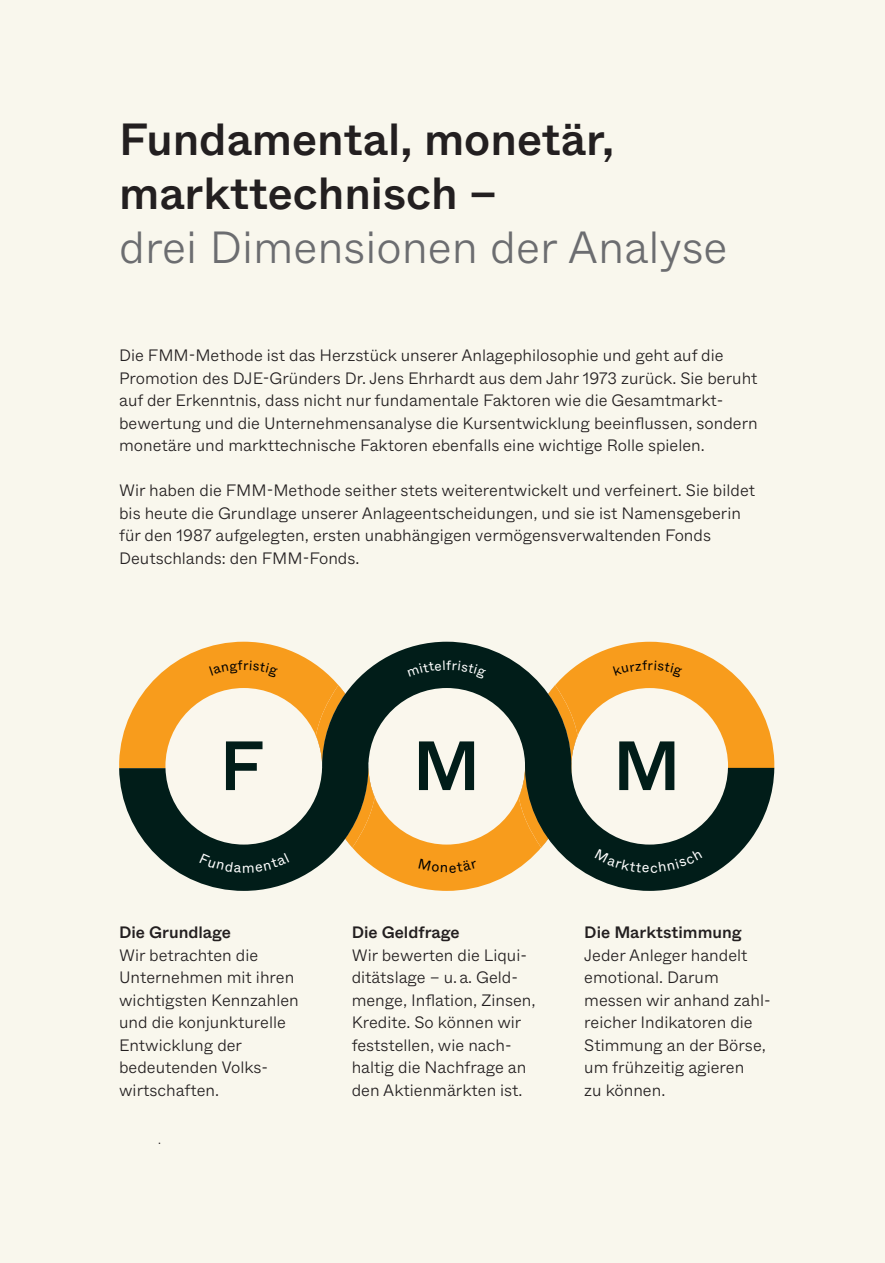
<style>
.page{position:relative;width:885px;height:1263px;background:#fff}
.page>*{position:absolute;margin:0;border:0;box-sizing:border-box;transform-origin:0 0}
.t1{font:500 69.45px "ABC Whyte";color:#011d19}
.t2{font:500 45px/54px "ABC Whyte";color:#231f20}
.t3{font:300 45px "ABC Whyte";color:#6c6d70}
.t4{font:300 16.5px/22.5px "ABC Whyte";color:#231f20}
.t5{font:500 16.5px "ABC Whyte";color:#231f20}
.t6{font:300 12px "ABC Whyte";color:#231f20}
</style>
<div class="page">
<div style="left:0;top:0;width:884px;height:1263px;background:#f9f7ed"></div>
<svg style="left:119px;top:642px;width:655px;height:249px"></svg>
<h2 class="t2" style="left:119px;top:113px;width:497px">Fundamental, monetär, markttechnisch –</h2>
<h2 class="t3" style="left:119px;top:219px;width:610px">drei Dimensionen der Analyse</h2>
<p class="t4" style="left:119px;top:344px;width:640px">Die FMM-Methode ist das Herzstück unserer Anlagephilosophie und geht auf die Promotion des DJE-Gründers Dr. Jens Ehrhardt aus dem Jahr 1973 zurück. Sie beruht auf der Erkenntnis, dass nicht nur fundamentale Faktoren wie die Gesamtmarkt&shy;bewertung und die Unternehmensanalyse die Kursentwicklung beeinflussen, sondern monetäre und markttechnische Faktoren ebenfalls eine wichtige Rolle spielen.</p>
<p class="t4" style="left:119px;top:479px;width:637px">Wir haben die FMM-Methode seither stets weiterentwickelt und verfeinert. Sie bildet bis heute die Grundlage unserer Anlageentscheidungen, und sie ist Namensgeberin für den 1987 aufgelegten, ersten unabhängigen vermögensverwaltenden Fonds Deutschlands: den FMM-Fonds.</p>
<h1 class="t1" style="left:219px;top:721px;width:46px">F</h1>
<h1 class="t1" style="left:412px;top:721px;width:69px">M</h1>
<h1 class="t1" style="left:613px;top:721px;width:69px">M</h1>
<p class="t5" style="left:119px;top:922px;width:113px">Die Grundlage</p>
<p class="t4" style="left:119px;top:944px;width:181px">Wir betrachten die<br>Unternehmen mit ihren wichtigsten Kennzahlen und die konjunkturelle<br>Entwicklung der bedeutenden Volks&shy;wirtschaften.</p>
<p class="t6" style="left:158px;top:1132px;width:4px">.</p>
<p class="t5" style="left:351px;top:922px;width:109px">Die Geldfrage</p>
<p class="t4" style="left:351px;top:944px;width:185px">Wir bewerten die Liqui&shy;ditätslage – u. a. Geld&shy;menge, Inflation, Zinsen,<br>Kredite. So können wir feststellen, wie nach&shy;haltig die Nachfrage an den Aktienmärkten ist.</p>
<p class="t5" style="left:584px;top:922px;width:159px">Die Marktstimmung</p>
<p class="t4" style="left:584px;top:944px;width:188px">Jeder Anleger handelt emotional. Darum messen wir anhand zahl&shy;reicher Indikatoren die<br>Stimmung an der Börse, um frühzeitig agieren<br>zu können.</p>
</div>
